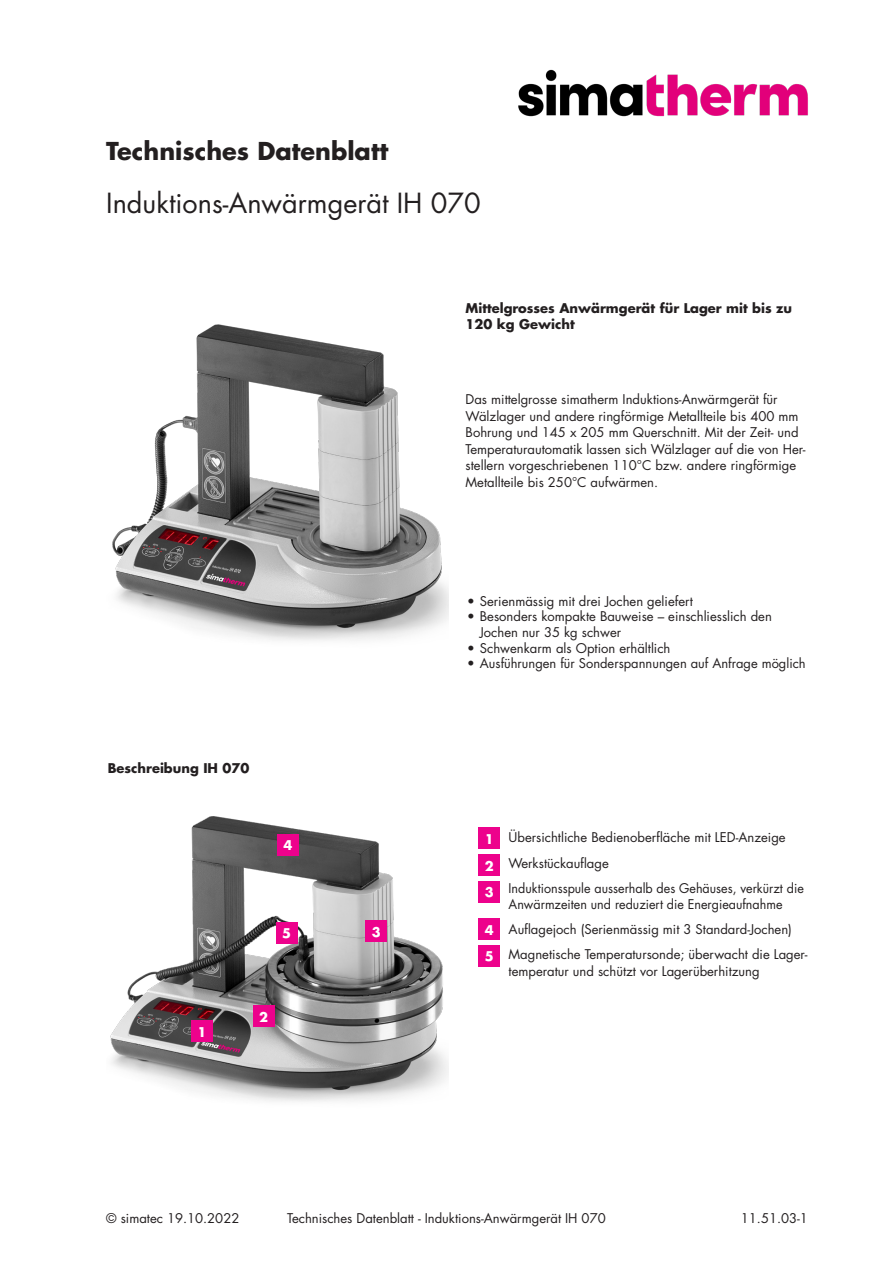
<style>
.page{position:relative;width:893px;height:1263px;background:#fff}
.page>*{position:absolute;margin:0;border:0;box-sizing:border-box;transform-origin:0 0}
.t1{font:27px "Futura Std";color:#231f20}
.t2{font:700 24px "Futura Std";color:#231f20}
.Fließtext__9{font:13.05px/16.5px "Futura Std";color:#231f20}
.Fließtext__9-2{font:13.05px/16.5px "Futura Std";color:#231f20;scale:.96 1}
.Titel_3__10{font:700 13.05px/16.5px "Futura Std";color:#231f20}
.Titel_3__10-2{font:700 13.05px "Futura Std";color:#fff}
</style>
<div class="page">
<img style="left:518px;top:69px;width:290px;height:48px">
<img style="left:112px;top:324px;width:337px;height:317px">
<img style="left:110px;top:816px;width:339px;height:286px">
<div style="left:366px;top:920px;width:21px;height:22px;background:#ed028c"></div>
<div style="left:191px;top:1021px;width:22px;height:21px;background:#ed028c"></div>
<div style="left:253px;top:1005px;width:21px;height:22px;background:#ed028c"></div>
<div style="left:276px;top:922px;width:21px;height:21px;background:#ed028c"></div>
<div style="left:277px;top:834px;width:22px;height:21px;background:#ed028c"></div>
<div style="left:479px;top:828px;width:21px;height:21px;background:#ed028c"></div>
<div style="left:479px;top:855px;width:21px;height:21px;background:#ed028c"></div>
<div style="left:479px;top:881px;width:21px;height:22px;background:#ed028c"></div>
<div style="left:479px;top:918px;width:21px;height:22px;background:#ed028c"></div>
<div style="left:479px;top:945px;width:21px;height:21px;background:#ed028c"></div>
<h2 class="t2" style="left:106px;top:135px;width:283px">Technisches Datenblatt</h2>
<h1 class="t1" style="left:106px;top:186px;width:376px">Induktions-Anwärmgerät IH 070</h1>
<p class="Titel_3__10" style="left:466px;top:299px;width:328px">Mittelgrosses Anwärmgerät für Lager mit bis zu<br>120 kg Gewicht</p>
<p class="Fließtext__9" style="left:466px;top:391px;width:341px">Das mittelgrosse simatherm Induktions-Anwärmgerät für Wälzlager und andere ringförmige Metallteile bis 400 mm Bohrung und 145 x 205 mm Querschnitt. Mit der Zeit- und Temperaturautomatik lassen sich Wälzlager auf die von Her&shy;stellern vorgeschriebenen 110°C bzw. andere ringförmige Metallteile bis 250°C aufwärmen.</p>
<p class="Titel_3__10" style="left:108px;top:760px;width:143px">Beschreibung IH 070</p>
<p class="Titel_3__10-2" style="left:284px;top:836px;width:10px">4</p>
<p class="Titel_3__10-2" style="left:197px;top:1023px;width:10px">1</p>
<p class="Titel_3__10-2" style="left:282px;top:924px;width:10px">5</p>
<p class="Titel_3__10-2" style="left:259px;top:1008px;width:10px">2</p>
<p class="Titel_3__10-2" style="left:372px;top:923px;width:10px">3</p>
<p class="Fließtext__9" style="left:467px;top:593px;width:227px">• Serienmässig mit drei Jochen geliefert</p>
<p class="Fließtext__9" style="left:480px;top:609px;width:294px;line-height:15.6px;text-indent:-13px">• Besonders kompakte Bauweise – einschliesslich den<br>Jochen nur 35 kg schwer</p>
<p class="Fließtext__9" style="left:467px;top:640px;width:205px">• Schwenkarm als Option erhältlich</p>
<p class="Fließtext__9" style="left:467px;top:655px;width:340px">• Ausführungen für Sonderspannungen auf Anfrage möglich</p>
<p class="Titel_3__10-2" style="left:485px;top:830px;width:10px">1</p>
<p class="Titel_3__10-2" style="left:485px;top:857px;width:10px">2</p>
<p class="Titel_3__10-2" style="left:485px;top:884px;width:10px">3</p>
<p class="Titel_3__10-2" style="left:485px;top:921px;width:10px">4</p>
<p class="Titel_3__10-2" style="left:485px;top:948px;width:10px">5</p>
<p class="Fließtext__9" style="left:509px;top:829px;width:279px">Übersichtliche Bedienoberfläche mit LED-Anzeige</p>
<p class="Fließtext__9" style="left:509px;top:854px;width:102px">Werkstückauflage</p>
<p class="Fließtext__9-2" style="left:509px;top:879px;width:309px">Induktionsspule ausserhalb des Gehäuses, verkürzt die<br>Anwärmzeiten und reduziert die Energieaufnahme</p>
<p class="Fließtext__9" style="left:509px;top:921px;width:285px">Auflagejoch (Serienmässig mit 3 Standard-Jochen)</p>
<p class="Fließtext__9" style="left:509px;top:946px;width:300px">Magnetische Temperatursonde; überwacht die Lager&shy;temperatur und schützt vor Lagerüberhitzung</p>
<p class="Fließtext__9" style="left:106px;top:1210px;width:135px">© simatec 19.10.2022</p>
<p class="Fließtext__9" style="left:287px;top:1210px;width:320px">Technisches Datenblatt - Induktions-Anwärmgerät IH 070</p>
<p class="Fließtext__9" style="left:741px;top:1210px;width:69px">11.51.03-1</p>
</div>
